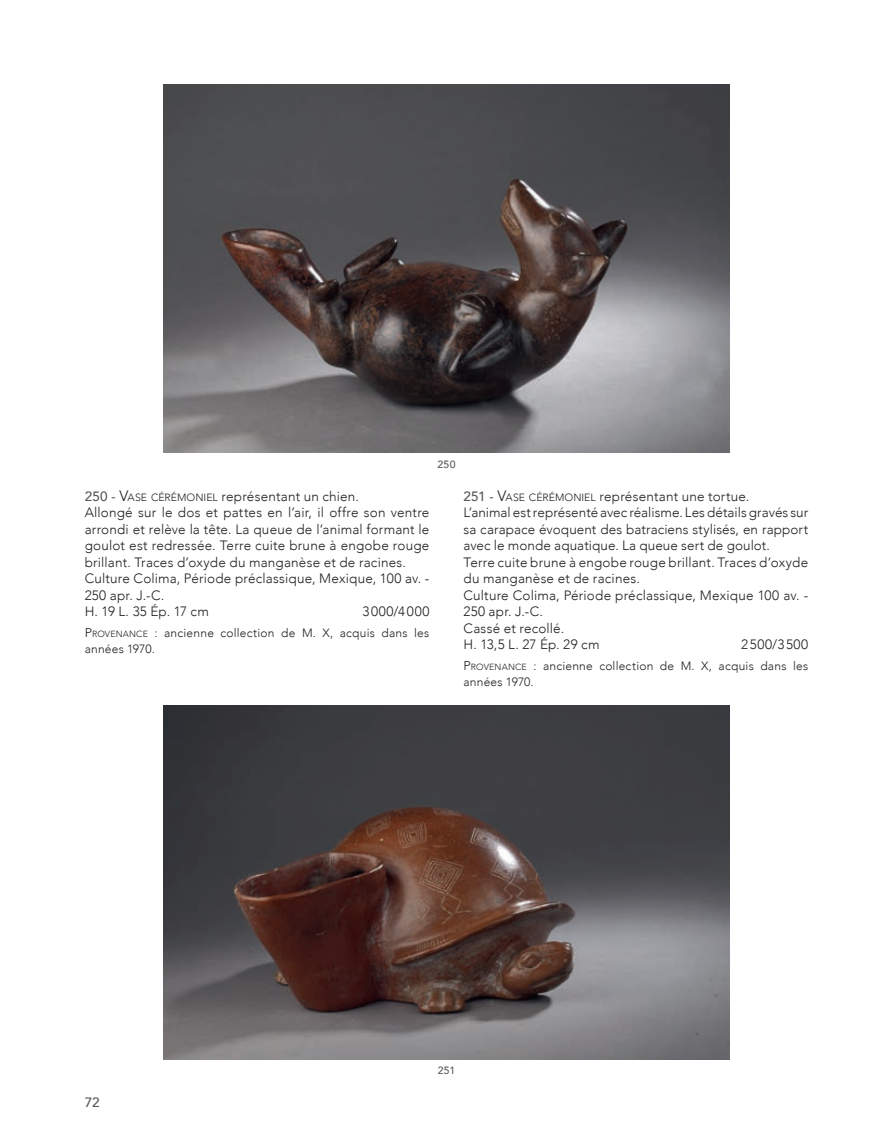
<style>
.page{position:relative;width:893px;height:1148px;background:#fff}
.page>*{position:absolute;margin:0;border:0;box-sizing:border-box;transform-origin:0 0}
.t1{font:300 13.5px/16.5px "Avenir";letter-spacing:.01em;color:#231f20}
.t2{font:300 13.5px "Avenir";letter-spacing:.055em;color:#231f20}
.t3{font:500 13.5px "Avenir";color:#57585a}
.t4{font:300 12px/16.5px "Avenir";letter-spacing:.02em;color:#231f20}
.t5{font:500 10.5px "Avenir";letter-spacing:.025em;color:#57585a}
.s1{font-weight:500;color:#57585a}
.s2{font-size:15px}
.s3{font-size:10.5px}
.s4{font-size:12.75px}
.s5{font-size:8.85px}
</style>
<div class="page">
<img style="left:164px;top:705px;width:564px;height:353px">
<img style="left:164px;top:85px;width:564px;height:367px">
<p class="t1" style="left:85px;top:487px;width:346px"><span class="s1">250 -</span> <span class="s2">V</span><span class="s3">ASE CÉRÉMONIEL</span> représentant un chien.<br>Allongé sur le dos et pattes en l’air, il offre son ventre arrondi et relève la tête. La queue de l’animal formant le goulot est redressée. Terre cuite brune à engobe rouge brillant. Traces d’oxyde du manganèse et de racines.<br>Culture Colima, Période préclassique, Mexique, 100 av. - 250 apr. J.-C.<br>H. 19 L. 35 Ép. 17 cm</p>
<p class="t2" style="left:362px;top:603px;width:69px">3000/4000</p>
<p class="t4" style="left:85px;top:624px;width:346px"><span class="s4">P</span><span class="s5">ROVENANCE</span> : ancienne collection de M. X, acquis dans les années 1970.</p>
<p class="t5" style="left:437px;top:455px;width:20px">250</p>
<p class="t1" style="left:463px;top:487px;width:346px"><span class="s1">251 -</span> <span class="s2">V</span><span class="s3">ASE CÉRÉMONIEL</span> représentant une tortue.<br>L’animal est représenté avec réalisme. Les détails gravés sur sa carapace évoquent des batraciens stylisés, en rapport avec le monde aquatique. La queue sert de goulot.<br>Terre cuite brune à engobe rouge brillant. Traces d’oxyde du manganèse et de racines.<br>Culture Colima, Période préclassique, Mexique 100 av. - 250 apr. J.-C.<br>Cassé et recollé.<br>H. 13,5 L. 27 Ép. 29 cm</p>
<p class="t2" style="left:741px;top:636px;width:68px">2500/3500</p>
<p class="t4" style="left:463px;top:657px;width:346px"><span class="s4">P</span><span class="s5">ROVENANCE</span> : ancienne collection de M. X, acquis dans les années 1970.</p>
<p class="t3" style="left:85px;top:1089px;width:17px">72</p>
<p class="t5" style="left:437px;top:1061px;width:19px">251</p>
</div>
